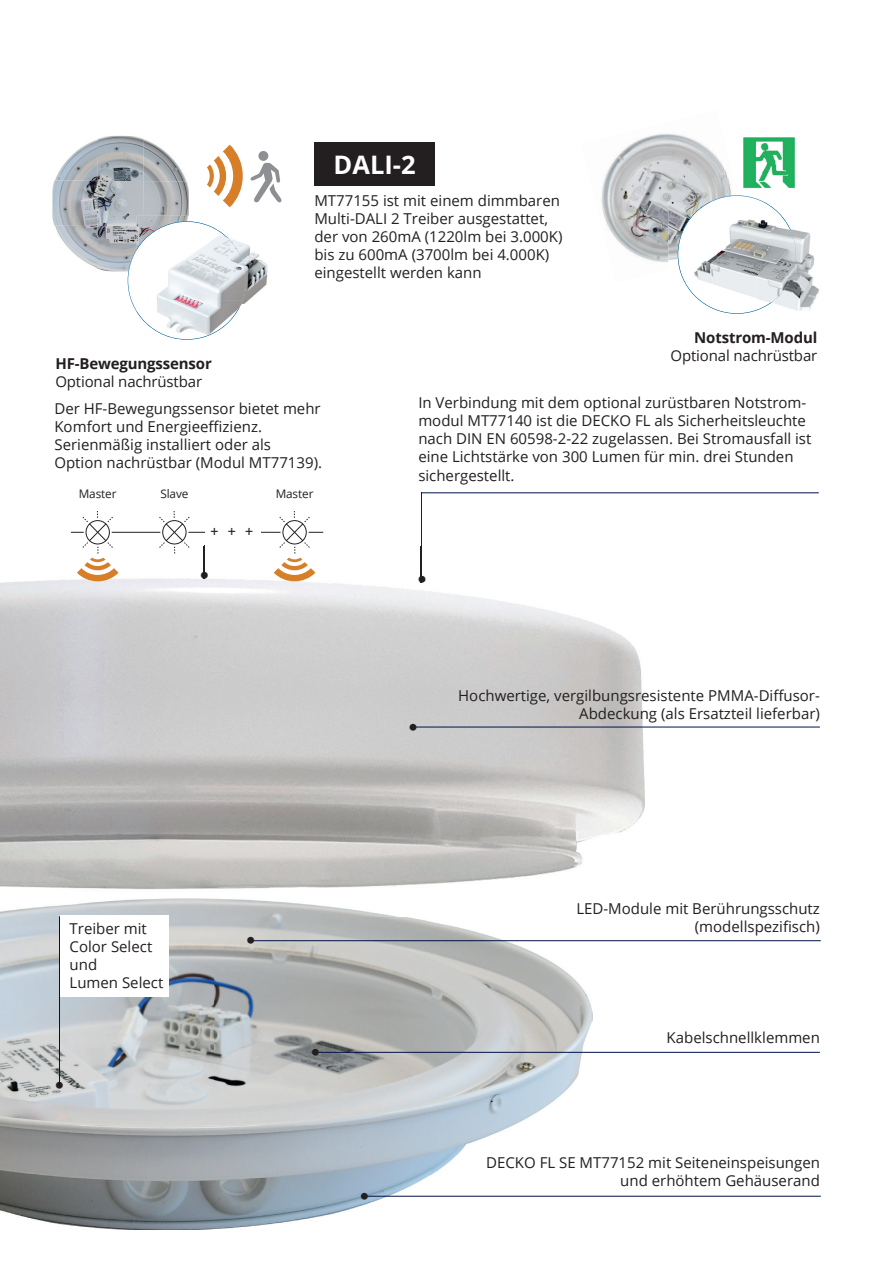
<style>
.page{position:relative;width:893px;height:1263px;background:#fff}
.page>*{position:absolute;margin:0;border:0;box-sizing:border-box;transform-origin:0 0}
.t1{font:700 25.5px "Open Sans";color:#fff}
.t2{font:18px "Futura";color:#231f20}
.t3{font:15px/18px "Open Sans";color:#231f20}
.t4{font:700 15px "Open Sans";letter-spacing:-.01em;color:#231f20}
.t5{font:14.1px "Futura";color:#231f20}
.t6{font:11.7px "Open Sans";letter-spacing:-.01em;color:#231f20}
</style>
<div class="page">
<img style="left:55px;top:135px;width:132px;height:46px">
<img style="left:52px;top:180px;width:91px;height:46px">
<img style="left:143px;top:181px;width:46px;height:35px">
<img style="left:55px;top:226px;width:73px;height:45px">
<svg style="left:128px;top:221px;width:9px;height:92px"></svg>
<img style="left:601px;top:133px;width:131px;height:129px">
<img style="left:743px;top:137px;width:52px;height:52px">
<svg style="left:678px;top:195px;width:86px;height:7px"></svg>
<hr style="left:421px;top:492px;width:1px;height:90px;background:#231f20">
<hr style="left:204px;top:545px;width:1px;height:33px;background:#231f20">
<img style="left:0;top:546px;width:699px;height:344px">
<img style="left:421px;top:546px;width:1px;height:30px">
<img style="left:204px;top:546px;width:1px;height:26px">
<img style="left:0;top:898px;width:592px;height:332px">
<hr style="left:318px;top:1052px;width:502px;height:1px;background:#001147">
<hr style="left:362px;top:1196px;width:459px;height:1px;background:#001147">
<hr style="left:410px;top:727px;width:410px;height:1px;background:#001147">
<hr style="left:421px;top:492px;width:398px;height:1px;background:#001147">
<hr style="left:249px;top:940px;width:572px;height:1px;background:#001147">
<svg style="left:207px;top:144px;width:75px;height:64px"></svg>
<img style="left:246px;top:244px;width:14px;height:16px">
<img style="left:243px;top:260px;width:25px;height:44px">
<img style="left:137px;top:216px;width:51px;height:5px">
<img style="left:157px;top:250px;width:52px;height:61px">
<img style="left:137px;top:221px;width:73px;height:29px">
<img style="left:210px;top:226px;width:36px;height:74px">
<img style="left:137px;top:311px;width:73px;height:29px">
<img style="left:210px;top:300px;width:33px;height:35px">
<img style="left:794px;top:230px;width:17px;height:10px">
<img style="left:792px;top:240px;width:23px;height:38px">
<img style="left:757px;top:278px;width:62px;height:33px">
<img style="left:668px;top:202px;width:12px;height:34px">
<img style="left:668px;top:236px;width:12px;height:26px">
<img style="left:711px;top:202px;width:52px;height:37px">
<img style="left:682px;top:239px;width:109px;height:37px">
<img style="left:682px;top:276px;width:35px;height:34px">
<img style="left:756px;top:276px;width:1px;height:34px">
<img style="left:680px;top:202px;width:31px;height:37px">
<img style="left:763px;top:202px;width:31px;height:37px">
<img style="left:678px;top:239px;width:4px;height:38px">
<img style="left:791px;top:239px;width:5px;height:38px">
<img style="left:717px;top:310px;width:40px;height:4px">
<img style="left:757px;top:276px;width:35px;height:34px">
<hr style="left:71px;top:532px;width:252px;height:1px;background:#231f20">
<svg style="left:76px;top:511px;width:43px;height:73px"></svg>
<svg style="left:159px;top:511px;width:31px;height:43px"></svg>
<svg style="left:273px;top:511px;width:43px;height:73px"></svg>
<div style="left:205px;top:526px;width:55px;height:18px;background:#fff"></div>
<div style="left:314px;top:142px;width:120px;height:44px;background:#231f20"></div>
<div style="left:60px;top:915px;width:108px;height:82px;background:#fff"></div>
<hr style="left:59px;top:916px;width:1px;height:171px;background:#001147">
<svg style="left:312px;top:1049px;width:7px;height:7px"></svg>
<svg style="left:361px;top:1193px;width:7px;height:7px"></svg>
<svg style="left:410px;top:724px;width:6px;height:7px"></svg>
<svg style="left:201px;top:572px;width:7px;height:7px"></svg>
<svg style="left:419px;top:576px;width:6px;height:6px"></svg>
<p class="t4" style="left:55px;top:353px;width:158px">HF-Bewegungssensor</p>
<p class="t3" style="left:55px;top:372px;width:148px">Optional nachrüstbar</p>
<h1 class="t1" style="left:334px;top:147px;width:84px">DALI-2</h1>
<p class="t3" style="left:314px;top:191px;width:250px">MT77155 ist mit einem dimmbaren<br>Multi-DALI 2 Treiber ausgestattet, der von 260mA (1220lm bei 3.000K) bis zu 600mA (3700lm bei 4.000K) eingestellt werden kann</p>
<p class="t4" style="left:694px;top:327px;width:125px">Notstrom-Modul</p>
<p class="t3" style="left:670px;top:347px;width:148px">Optional nachrüstbar</p>
<p class="t3" style="left:54px;top:399px;width:269px">Der HF-Bewegungssensor bietet mehr Komfort und Energieeffizienz.<br>Serienmäßig installiert oder als Option nachrüstbar (Modul MT77139).</p>
<p class="t6" style="left:79px;top:486px;width:39px">Master</p>
<p class="t6" style="left:160px;top:486px;width:30px">Slave</p>
<p class="t6" style="left:276px;top:486px;width:39px">Master</p>
<p class="t5" style="left:210px;top:520px;width:45px">+ + +</p>
<p class="t3" style="left:70px;top:919px;width:95px">Treiber mit<br>Color Select und<br>Lumen Select</p>
<p class="t2" style="left:54px;top:1073px;width:12px">•</p>
<p class="t2" style="left:246px;top:928px;width:12px">•</p>
<p class="t3" style="left:418px;top:394px;width:395px">In Verbindung mit dem optional zurüstbaren Notstrom&shy;modul MT77140 ist die DECKO FL als Sicherheitsleuchte nach DIN EN 60598-2-22 zugelassen. Bei Stromausfall ist eine Lichtstärke von 300 Lumen für min. drei Stunden sichergestellt.</p>
<p class="t3" style="left:458px;top:686px;width:363px;text-align:right">Hochwertige, vergilbungsresistente PMMA-Diffusor-<br>Abdeckung (als Ersatzteil lieferbar)</p>
<p class="t3" style="left:576px;top:899px;width:245px;text-align:right">LED-Module mit Berührungsschutz (modellspezifisch)</p>
<p class="t3" style="left:667px;top:1028px;width:155px">Kabelschnellklemmen</p>
<p class="t3" style="left:486px;top:1153px;width:335px;text-align:right">DECKO FL SE MT77152 mit Seiteneinspeisungen und erhöhtem Gehäuserand</p>
</div>
